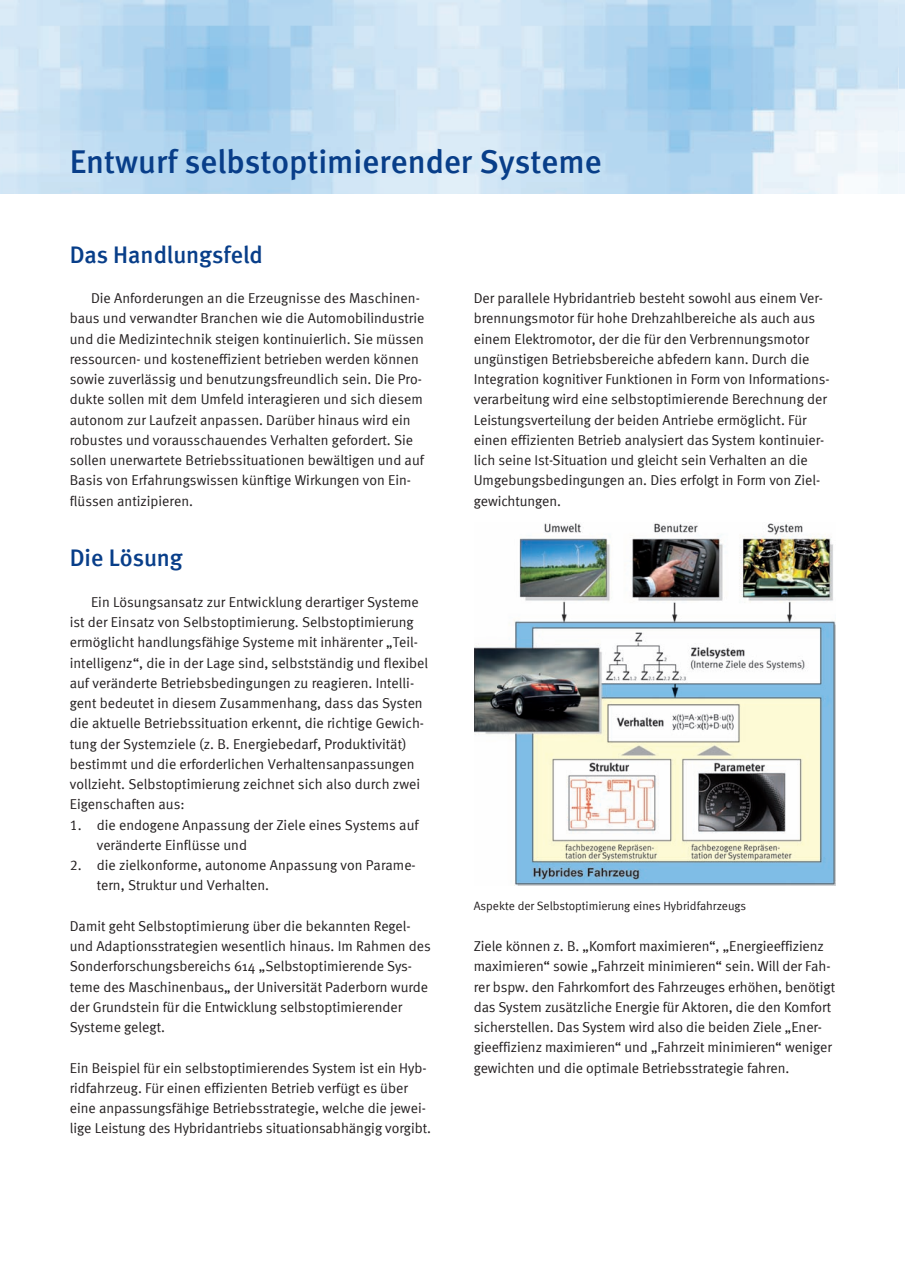
<style>
.page{position:relative;width:905px;height:1275px;background:#fff}
.page>*{position:absolute;margin:0;border:0;box-sizing:border-box;transform-origin:0 0}
.t1{font:33px "Meta Medium LF";color:#083e89}
.t2{font:24px "Meta Medium LF";color:#083e89}
.t3{font:14.25px/20.2px "Meta Normal";color:#231f20}
.t4{font:14.25px/20.2px "Meta Normal LF";color:#231f20}
.t5{font:12px "Meta Normal";color:#231f20}
</style>
<div class="page">
<img style="left:0;top:0;width:899px;height:194px">
<svg style="left:899px;top:0;width:6px;height:194px"></svg>
<img style="left:475px;top:523px;width:360px;height:362px">
<h1 class="t1" style="left:70px;top:142px;width:533px">Entwurf selbstoptimierender Systeme</h1>
<h2 class="t2" style="left:70px;top:240px;width:195px">Das Handlungsfeld</h2>
<p class="t4" style="left:70px;top:288px;width:356px;text-indent:21px">Die Anforderungen an die Erzeugnisse des Maschinen&shy;baus und verwandter Branchen wie die Automobilindustrie und die Medizintechnik steigen kontinuierlich. Sie müssen ressourcen- und kosteneffizient betrieben werden können sowie zuverlässig und benutzungsfreundlich sein. Die Pro&shy;dukte sollen mit dem Umfeld interagieren und sich diesem autonom zur Laufzeit anpassen. Darüber hinaus wird ein robustes und vorausschauendes Verhalten gefordert. Sie sollen unerwartete Betriebssituationen bewältigen und auf Basis von Erfahrungswissen künftige Wirkungen von Ein&shy;flüssen antizipieren.</p>
<h2 class="t2" style="left:70px;top:544px;width:115px">Die Lösung</h2>
<p class="t4" style="left:70px;top:592px;width:360px;text-indent:21px">Ein Lösungsansatz zur Entwicklung derartiger Systeme ist der Einsatz von Selbstoptimierung. Selbstoptimierung ermöglicht handlungsfähige Systeme mit inhärenter „Teil&shy;intelligenz“, die in der Lage sind, selbstständig und flexibel auf veränderte Betriebsbedingungen zu reagieren. Intelli&shy;gent bedeutet in diesem Zusammenhang, dass das Systen die aktuelle Betriebssituation erkennt, die richtige Gewich&shy;tung der Systemziele (z. B. Energiebedarf, Produktivität) bestimmt und die erforderlichen Verhaltensanpassungen vollzieht. Selbstoptimierung zeichnet sich also durch zwei Eigenschaften aus:</p>
<p class="t4" style="left:97px;top:814px;width:323px;text-indent:-27px">1. die endogene Anpassung der Ziele eines Systems auf veränderte Einflüsse und</p>
<p class="t4" style="left:97px;top:855px;width:320px;text-indent:-27px">2. die zielkonforme, autonome Anpassung von Parame&shy;tern, Struktur und Verhalten.</p>
<p class="t3" style="left:70px;top:916px;width:363px">Damit geht Selbstoptimierung über die bekannten Regel&shy;und Adaptionsstrategien wesentlich hinaus. Im Rahmen des Sonderforschungsbereichs 614 „Selbstoptimierende Sys&shy;teme des Maschinenbaus„ der Universität Paderborn wurde der Grundstein für die Entwicklung selbstoptimierender Systeme gelegt.</p>
<p class="t3" style="left:70px;top:1057px;width:363px">Ein Beispiel für ein selbstoptimierendes System ist ein Hyb&shy;ridfahrzeug. Für einen effizienten Betrieb verfügt es über eine anpassungsfähige Betriebsstrategie, welche die jewei&shy;lige Leistung des Hybridantriebs situationsabhängig vorgibt.</p>
<p class="t3" style="left:474px;top:288px;width:357px">Der parallele Hybridantrieb besteht sowohl aus einem Ver&shy;brennungsmotor für hohe Drehzahlbereiche als auch aus einem Elektromotor, der die für den Verbrennungsmotor ungünstigen Betriebsbereiche abfedern kann. Durch die Integration kognitiver Funktionen in Form von Informations&shy;verarbeitung wird eine selbstoptimierende Berechnung der Leistungsverteilung der beiden Antriebe ermöglicht. Für einen effizienten Betrieb analysiert das System kontinuier&shy;lich seine Ist-Situation und gleicht sein Verhalten an die Umgebungsbedingungen an. Dies erfolgt in Form von Ziel&shy;gewichtungen.</p>
<p class="t5" style="left:474px;top:898px;width:274px">Aspekte der Selbstoptimierung eines Hybridfahrzeugs</p>
<p class="t3" style="left:474px;top:936px;width:363px">Ziele können z. B. „Komfort maximieren“, „Energieeffizienz maximieren“ sowie „Fahrzeit minimieren“ sein. Will der Fah&shy;rer bspw. den Fahrkomfort des Fahrzeuges erhöhen, benötigt das System zusätzliche Energie für Aktoren, die den Komfort sicherstellen. Das System wird also die beiden Ziele „Ener&shy;gieeffizienz maximieren“ und „Fahrzeit minimieren“ weniger gewichten und die optimale Betriebsstrategie fahren.</p>
</div>
